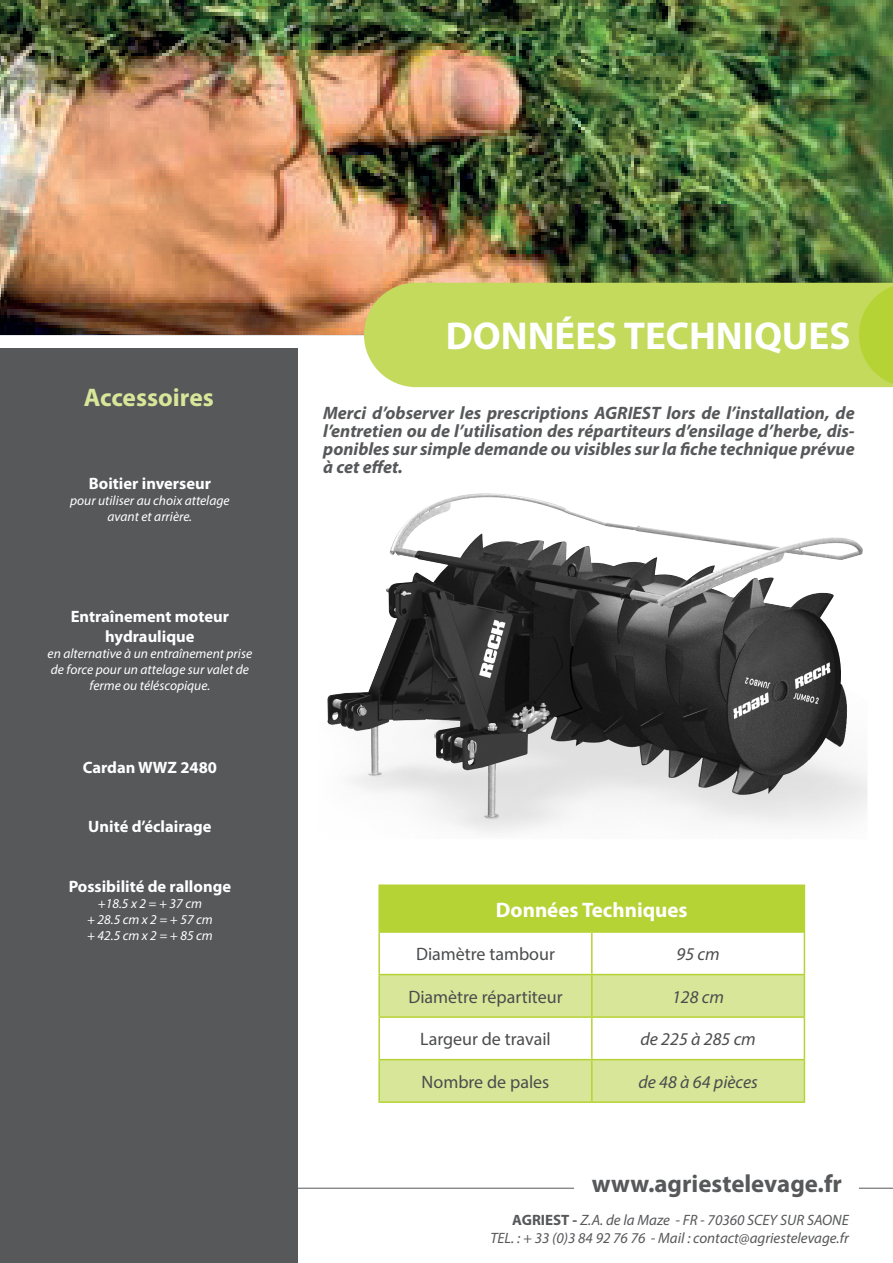
<style>
.page{position:relative;width:893px;height:1263px;background:#fff}
.page>*{position:absolute;margin:0;border:0;box-sizing:border-box;transform-origin:0 0}
.t1{font:700 39px "Myriad Pro";color:#fff}
.t2{font:700 25.5px "Myriad Pro";color:#d8e699}
.t3{font:700 24.9px "Myriad Pro";color:#57585a}
.t4{font:700 21px "Myriad Pro";color:#fff}
.t5{font:italic 700 18px/18px "Myriad Pro";color:#57585a;text-align:justify}
.t6{font:18px "Myriad Pro";color:#4b4c4d}
.t7{font:italic 18px "Myriad Pro";color:#4b4c4d}
.t8{font:700 16.5px "Myriad Pro";color:#fff}
.t9{font:italic 15px "Myriad Pro";color:#57585a}
.t10{font:italic 13.5px/16.2px "Myriad Pro";color:#fff;text-align:center}
.s1{font-weight:700;font-style:normal}
</style>
<div class="page">
<div style="left:0;top:349px;width:298px;height:914px;background:#57585a"></div>
<hr style="left:859px;top:1188px;width:34px;height:1px;background:#57585a">
<hr style="left:51px;top:1188px;width:523px;height:1px;background:#57585a">
<img style="left:0;top:0;width:893px;height:335px">
<div style="left:364px;top:283px;width:495px;height:104px;background:#c3da5d"></div>
<svg style="left:859px;top:283px;width:34px;height:104px;background:#b9d540"></svg>
<img style="left:327px;top:493px;width:540px;height:341px">
<div style="left:379px;top:885px;width:425px;height:47px;background:#b5d334"></div>
<svg style="left:380px;top:933px;width:424px;height:41px"></svg>
<svg style="left:380px;top:975px;width:424px;height:126px;fill:#d8e699"></svg>
<hr style="left:378px;top:884px;width:214px;height:2px;background:#b5d334">
<hr style="left:378px;top:886px;width:2px;height:45px;background:#b5d334">
<hr style="left:592px;top:884px;width:213px;height:2px;background:#b5d334">
<hr style="left:804px;top:886px;width:1px;height:45px;background:#b5d334">
<hr style="left:378px;top:931px;width:214px;height:2px;background:#b5d334">
<hr style="left:378px;top:933px;width:2px;height:41px;background:#b5d334">
<hr style="left:592px;top:931px;width:213px;height:2px;background:#b5d334">
<hr style="left:591px;top:933px;width:2px;height:41px;background:#b5d334">
<hr style="left:804px;top:933px;width:1px;height:41px;background:#b5d334">
<hr style="left:378px;top:974px;width:214px;height:1px;background:#b5d334">
<hr style="left:378px;top:975px;width:2px;height:41px;background:#b5d334">
<hr style="left:592px;top:974px;width:213px;height:1px;background:#b5d334">
<hr style="left:591px;top:975px;width:2px;height:41px;background:#b5d334">
<hr style="left:804px;top:975px;width:1px;height:41px;background:#b5d334">
<hr style="left:378px;top:1016px;width:214px;height:2px;background:#b5d334">
<hr style="left:378px;top:1018px;width:2px;height:41px;background:#b5d334">
<hr style="left:592px;top:1016px;width:213px;height:2px;background:#b5d334">
<hr style="left:591px;top:1018px;width:2px;height:41px;background:#b5d334">
<hr style="left:804px;top:1018px;width:1px;height:41px;background:#b5d334">
<hr style="left:378px;top:1059px;width:214px;height:1px;background:#b5d334">
<hr style="left:378px;top:1060px;width:2px;height:41px;background:#b5d334">
<hr style="left:592px;top:1059px;width:213px;height:1px;background:#b5d334">
<hr style="left:591px;top:1060px;width:2px;height:41px;background:#b5d334">
<hr style="left:804px;top:1060px;width:1px;height:41px;background:#b5d334">
<hr style="left:378px;top:1101px;width:214px;height:2px;background:#b5d334">
<hr style="left:592px;top:1101px;width:213px;height:2px;background:#b5d334">
<p class="t2" style="left:84px;top:381px;width:132px">Accessoires</p>
<p class="t8" style="left:89px;top:472px;width:124px">Boitier inverseur</p>
<p class="t10" style="left:70px;top:492px;width:161px">pour utiliser au choix attelage</p>
<p class="t10" style="left:108px;top:508px;width:86px">avant et arrière.</p>
<p class="t8" style="left:71px;top:606px;width:160px">Entraînement moteur</p>
<p class="t8" style="left:105px;top:625px;width:91px">hydraulique</p>
<p class="t10" style="left:48px;top:645px;width:206px">en alternative à un entraînement prise de force pour un attelage sur valet de ferme ou téléscopique.</p>
<p class="t8" style="left:83px;top:756px;width:136px">Cardan WWZ 2480</p>
<p class="t8" style="left:88px;top:816px;width:125px">Unité d’éclairage</p>
<p class="t8" style="left:69px;top:875px;width:164px">Possibilité de rallonge</p>
<p class="t10" style="left:98px;top:895px;width:106px">+18.5 x 2 = + 37 cm</p>
<p class="t10" style="left:87px;top:911px;width:127px">+ 28.5 cm x 2 = + 57 cm</p>
<p class="t10" style="left:87px;top:927px;width:127px">+ 42.5 cm x 2 = + 85 cm</p>
<p class="t1" style="left:446px;top:310px;width:406px">DONNÉES TECHNIQUES</p>
<p class="t5" style="left:323px;top:403px;width:533px">Merci d’observer les prescriptions AGRIEST lors de l’installation, de l’entretien ou de l’utilisation des répartiteurs d’ensilage d’herbe, dis&shy;ponibles sur simple demande ou visibles sur la fiche technique prévue à cet effet.</p>
<p class="t4" style="left:496px;top:896px;width:193px">Données Techniques</p>
<p class="t6" style="left:416px;top:943px;width:140px">Diamètre tambour</p>
<p class="t7" style="left:677px;top:943px;width:45px">95 cm</p>
<p class="t6" style="left:408px;top:985px;width:156px">Diamètre répartiteur</p>
<p class="t7" style="left:672px;top:985px;width:54px">128 cm</p>
<p class="t6" style="left:420px;top:1028px;width:132px">Largeur de travail</p>
<p class="t7" style="left:640px;top:1028px;width:117px">de 225 à 285 cm</p>
<p class="t6" style="left:422px;top:1070px;width:129px">Nombre de pales</p>
<p class="t7" style="left:638px;top:1070px;width:121px">de 48 à 64 pièces</p>
<p class="t3" style="left:592px;top:1167px;width:252px">www.agriestelevage.fr</p>
<p class="t9" style="left:512px;top:1210px;width:338px"><span class="s1">AGRIEST -</span> Z.A. de la Maze - FR - 70360 SCEY SUR SAONE</p>
<p class="t9" style="left:490px;top:1228px;width:360px">TEL. : + 33 (0)3 84 92 76 76 - Mail : contact@agriestelevage.fr</p>
</div>
